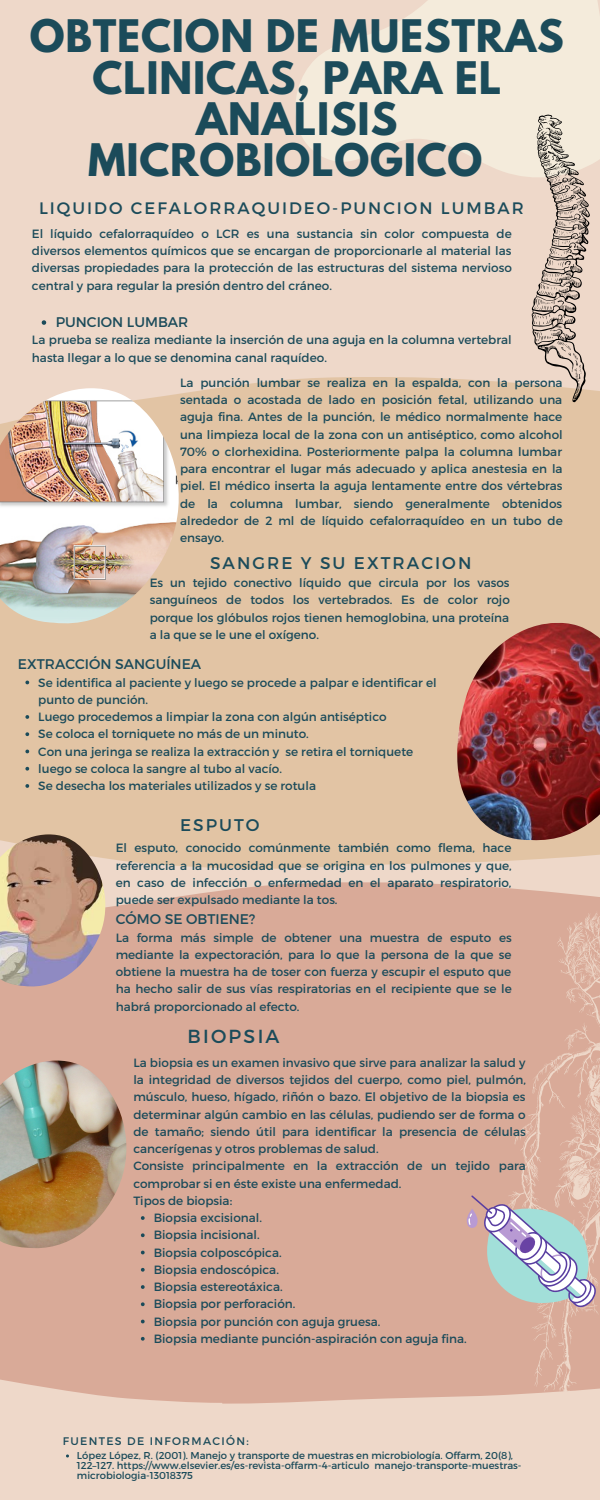
<style>
.page{position:relative;width:600px;height:1500px;background:#eed8c9}
.page>*{position:absolute;margin:0;border:0;box-sizing:border-box;transform-origin:0 0}
.t1{font:700 39.8px/41.2px "League Spartan";letter-spacing:.02em;color:#1b4b5a;text-align:center}
.t2{font:18.9px "Montserrat";letter-spacing:.12em;color:#1b4b5a}
.t3{font:16.9px "Montserrat";letter-spacing:.12em;color:#1b4b5a}
.t4{font:16.6px "Montserrat";letter-spacing:.12em;color:#1b4b5a}
.t5{font:14px "Montserrat";color:#1b4b5a}
.t6{font:12px/17.2px "Montserrat";color:#1b4b5a;text-align:justify}
.t7{font:11px "Montserrat";letter-spacing:.12em;color:#1b4b5a}
.t8{font:10px/9.8px "Montserrat";color:#1b4b5a}
</style>
<div class="page">
<svg style="left:295px;top:0;width:305px;height:177px;fill:#f4ebdb"></svg>
<div style="left:0;top:882px;width:600px;height:522px;background:#d9aa98"></div>
<div style="left:0;top:377px;width:600px;height:492px;background:#e2c4a4"></div>
<img style="left:0;top:388px;width:187px;height:235px">
<img style="left:0;top:834px;width:105px;height:156px">
<svg style="left:507px;top:902px;width:93px;height:502px;background:#dbb09e"></svg>
<img style="left:0;top:1061px;width:133px;height:187px">
<img style="left:451px;top:622px;width:149px;height:221px">
<svg style="left:532px;top:115px;width:58px;height:288px"></svg>
<svg style="left:467px;top:1195px;width:129px;height:113px;background:#c1bec0"></svg>
<svg style="left:42px;top:320px;width:4px;height:5px"></svg>
<svg style="left:141px;top:1216px;width:4px;height:4px"></svg>
<svg style="left:141px;top:1233px;width:4px;height:4px"></svg>
<svg style="left:141px;top:1251px;width:4px;height:3px"></svg>
<svg style="left:141px;top:1268px;width:4px;height:4px"></svg>
<svg style="left:141px;top:1285px;width:4px;height:4px"></svg>
<svg style="left:141px;top:1302px;width:4px;height:4px"></svg>
<svg style="left:141px;top:1320px;width:4px;height:3px"></svg>
<svg style="left:141px;top:1337px;width:4px;height:4px"></svg>
<svg style="left:25px;top:681px;width:4px;height:3px"></svg>
<svg style="left:25px;top:715px;width:4px;height:4px"></svg>
<svg style="left:25px;top:732px;width:4px;height:4px"></svg>
<svg style="left:25px;top:750px;width:4px;height:3px"></svg>
<svg style="left:25px;top:767px;width:4px;height:4px"></svg>
<svg style="left:25px;top:784px;width:4px;height:4px"></svg>
<p class="t1" style="left:30px;top:21px;width:536px">OBTECION DE MUESTRAS<br>CLINICAS, PARA EL<br>ANALISIS<br>MICROBIOLOGICO</p>
<p class="t4" style="left:39px;top:197px;width:486px">LIQUIDO CEFALORRAQUIDEO-PUNCION LUMBAR</p>
<p class="t6" style="left:32px;top:224px;width:481px">El líquido cefalorraquídeo o LCR es una sustancia sin color compuesta de diversos elementos químicos que se encargan de proporcionarle al material las diversas propiedades para la protección de las estructuras del sistema nervioso central y para regular la presión dentro del cráneo.</p>
<p class="t5" style="left:56px;top:313px;width:134px">PUNCION LUMBAR</p>
<p class="t6" style="left:32px;top:331px;width:481px">La prueba se realiza mediante la inserción de una aguja en la columna vertebral hasta llegar a lo que se denomina canal raquídeo.</p>
<p class="t6" style="left:180px;top:373px;width:384px">La punción lumbar se realiza en la espalda, con la persona sentada o acostada de lado en posición fetal, utilizando una aguja fina. Antes de la punción, le médico normalmente hace una limpieza local de la zona con un antiséptico, como alcohol 70% o clorhexidina. Posteriormente palpa la columna lumbar para encontrar el lugar más adecuado y aplica anestesia en la piel. El médico inserta la aguja lentamente entre dos vértebras de la columna lumbar, siendo generalmente obtenidos alrededor de 2 ml de líquido cefalorraquídeo en un tubo de ensayo.</p>
<p class="t3" style="left:210px;top:552px;width:263px">SANGRE Y SU EXTRACION</p>
<p class="t6" style="left:150px;top:574px;width:362px">Es un tejido conectivo líquido que circula por los vasos sanguíneos de todos los vertebrados. Es de color rojo porque los glóbulos rojos tienen hemoglobina, una proteína a la que se le une el oxígeno.</p>
<p class="t5" style="left:18px;top:655px;width:185px">EXTRACCIÓN SANGUÍNEA</p>
<p class="t6" style="left:38px;top:673px;width:400px">Se identifica al paciente y luego se procede a palpar e identificar el punto de punción.</p>
<p class="t6" style="left:38px;top:708px;width:350px">Luego procedemos a limpiar la zona con algún antiséptico</p>
<p class="t6" style="left:38px;top:725px;width:272px">Se coloca el torniquete no más de un minuto.</p>
<p class="t6" style="left:38px;top:742px;width:376px">Con una jeringa se realiza la extracción y se retira el torniquete</p>
<p class="t6" style="left:38px;top:759px;width:245px">luego se coloca la sangre al tubo al vacío.</p>
<p class="t6" style="left:38px;top:777px;width:279px">Se desecha los materiales utilizados y se rotula</p>
<p class="t3" style="left:180px;top:814px;width:81px">ESPUTO</p>
<p class="t6" style="left:116px;top:839px;width:398px">El esputo, conocido comúnmente también como flema, hace referencia a la mucosidad que se origina en los pulmones y que, en caso de infección o enfermedad en el aparato respiratorio, puede ser expulsado mediante la tos.</p>
<p class="t5" style="left:116px;top:910px;width:141px">CÓMO SE OBTIENE?</p>
<p class="t6" style="left:116px;top:928px;width:398px">La forma más simple de obtener una muestra de esputo es mediante la expectoración, para lo que la persona de la que se obtiene la muestra ha de toser con fuerza y escupir el esputo que ha hecho salir de sus vías respiratorias en el recipiente que se le habrá proporcionado al efecto.</p>
<p class="t2" style="left:187px;top:1024px;width:94px">BIOPSIA</p>
<p class="t6" style="left:133px;top:1053px;width:394px">La biopsia es un examen invasivo que sirve para analizar la salud y la integridad de diversos tejidos del cuerpo, como piel, pulmón, músculo, hueso, hígado, riñón o bazo. El objetivo de la biopsia es determinar algún cambio en las células, pudiendo ser de forma o de tamaño; siendo útil para identificar la presencia de células cancerígenas y otros problemas de salud.</p>
<p class="t6" style="left:133px;top:1157px;width:394px">Consiste principalmente en la extracción de un tejido para comprobar si en éste existe una enfermedad.</p>
<p class="t6" style="left:133px;top:1191px;width:100px">Tipos de biopsia:</p>
<p class="t6" style="left:154px;top:1209px;width:110px">Biopsia excisional.</p>
<p class="t6" style="left:154px;top:1226px;width:107px">Biopsia incisional.</p>
<p class="t6" style="left:154px;top:1243px;width:129px">Biopsia colposcópica.</p>
<p class="t6" style="left:154px;top:1260px;width:127px">Biopsia endoscópica.</p>
<p class="t6" style="left:154px;top:1278px;width:130px">Biopsia estereotáxica.</p>
<p class="t6" style="left:154px;top:1295px;width:143px">Biopsia por perforación.</p>
<p class="t6" style="left:154px;top:1312px;width:228px">Biopsia por punción con aguja gruesa.</p>
<p class="t6" style="left:154px;top:1329px;width:314px">Biopsia mediante punción-aspiración con aguja fina.</p>
<p class="t7" style="left:63px;top:1433px;width:187px">FUENTES DE INFORMACIÓN:</p>
<p class="t8" style="left:77px;top:1450px;width:446px">López López, R. (2001). Manejo y transporte de muestras en microbiología. Offarm, 20(8),<br>122–127. https://www.elsevier.es/es-revista-offarm-4-articulo manejo-transporte-muestras&shy;microbiologia-13018375</p>
</div>
